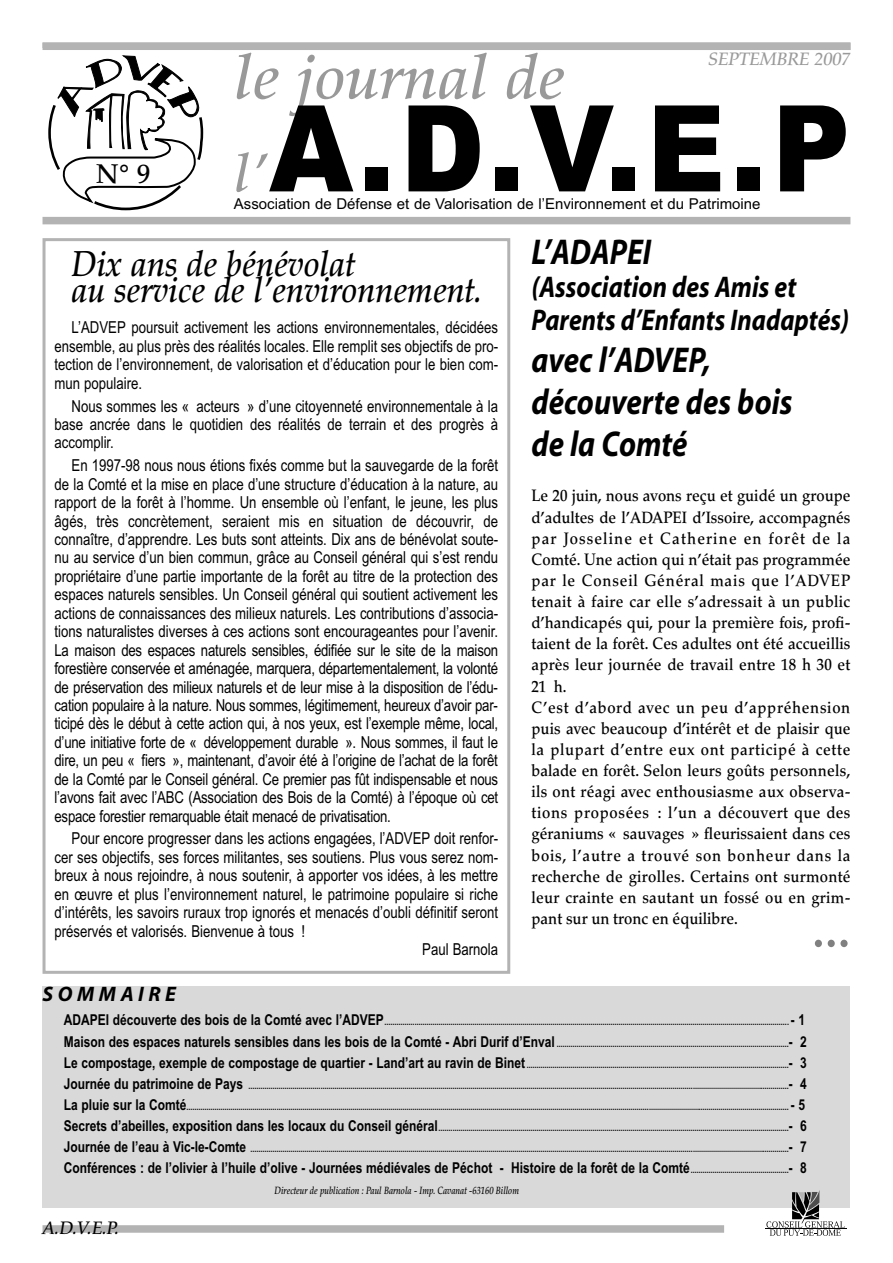
<style>
.page{position:relative;width:893px;height:1263px;background:#fff}
.page>*{position:absolute;margin:0;border:0;box-sizing:border-box;transform-origin:0 0}
.t1{font:900 120px "Arial";color:#000;scale:.9 1}
.t2{font:italic 500 63px "Palatino LT Std";color:#999}
.t3{font:500 54px "Palatino LT Std";color:#808080;scale:.95 1}
.t4{font:italic 500 54px "Palatino LT Std";color:#999}
.t5{font:italic 700 36px/42.2px "Myriad";color:#000;scale:.85 1}
.t6{font:italic 500 36px/25.5px "Palatino LT Std";color:#000;scale:.9 1}
.t7{font:italic 700 30px/33.2px "Myriad";color:#000;scale:.85 1}
.t8{font:500 27px "Palatino LT Std";color:#000}
.t9{font:italic 700 21px "Myriad";letter-spacing:.215em;color:#000}
.t10{font:italic 500 18px "Palatino LT Std";color:#999}
.t11{font:italic 500 18px "Palatino LT Std";color:#000}
.t12{font:16.5px/18.5px "Arial";color:#000;text-align:justify;scale:.8 1}
.t13{font:500 16.5px/21.1px "Palatino LT Std";letter-spacing:.01em;color:#000;scale:.9 1}
.t14{font:700 15px "Arial";color:#000;scale:.8 1}
.t15{font:15px "Arial";color:#000}
.t16{font:italic 500 10.5px "Palatino LT Std";color:#000;scale:.8 1}
.t17{font:700 9px "Arial";color:#000;scale:.8 1}
.s1{font-size:15px}
.s2{font-size:9px}
</style>
<div class="page">
<div style="left:43px;top:1225px;width:681px;height:8px;background:#b3b3b3"></div>
<svg style="left:48px;top:55px;width:156px;height:156px"></svg>
<div style="left:43px;top:217px;width:807px;height:7px;background:#b3b3b3"></div>
<div style="left:43px;top:43px;width:807px;height:7px;background:#b3b3b3"></div>
<div style="left:43px;top:238px;width:467px;height:736px;border:3px solid #b3b3b3"></div>
<div style="left:43px;top:986px;width:807px;height:222px;background:#d9d9d9"></div>
<hr style="left:765px;top:1228px;width:81px;height:1px;background:#000">
<svg style="left:766px;top:1190px;width:79px;height:46px"></svg>
<h3 class="t8" style="left:96px;top:163px;width:56px">N° 9</h3>
<h2 class="t2" style="left:234px;top:52px;width:332px">le journal de</h2>
<p class="t10" style="left:708px;top:52px;width:144px">SEPTEMBRE 2007</p>
<h1 class="t1" style="left:269px;top:80px;width:647px">A.D.V.E.P</h1>
<h3 class="t4" style="left:234px;top:152px;width:35px">l’</h3>
<p class="t15" style="left:234px;top:195px;width:528px">Association de Défense et de Valorisation de l’Environnement et du Patrimoine</p>
<h3 class="t6" style="left:72px;top:255px;width:458px">Dix ans de bénévolat<br>au service de l’environnement.</h3>
<p class="t12" style="left:55px;top:319px;width:556px;text-indent:17px">L’ADVEP poursuit activement les actions environnementales, décidées ensemble, au plus près des réalités locales. Elle remplit ses objectifs de pro&shy;tection de l’environnement, de valorisation et d’éducation pour le bien com&shy;mun populaire.</p>
<p class="t12" style="left:55px;top:397px;width:556px;text-indent:17px">Nous sommes les « acteurs » d’une citoyenneté environnementale à la base ancrée dans le quotidien des réalités de terrain et des progrès à accomplir.</p>
<p class="t12" style="left:55px;top:456px;width:556px;text-indent:17px">En 1997-98 nous nous étions fixés comme but la sauvegarde de la forêt de la Comté et la mise en place d’une structure d’éducation à la nature, au rapport de la forêt à l’homme. Un ensemble où l’enfant, le jeune, les plus âgés, très concrètement, seraient mis en situation de découvrir, de connaître, d’apprendre. Les buts sont atteints. Dix ans de bénévolat soute&shy;nu au service d’un bien commun, grâce au Conseil général qui s’est rendu propriétaire d’une partie importante de la forêt au titre de la protection des espaces naturels sensibles. Un Conseil général qui soutient activement les actions de connaissances des milieux naturels. Les contributions d’associa&shy;tions naturalistes diverses à ces actions sont encourageantes pour l’avenir.<br>La maison des espaces naturels sensibles, édifiée sur le site de la maison forestière conservée et aménagée, marquera, départementalement, la volonté de préservation des milieux naturels et de leur mise à la disposition de l’édu&shy;cation populaire à la nature. Nous sommes, légitimement, heureux d’avoir par&shy;ticipé dès le début à cette action qui, à nos yeux, est l’exemple même, local, d’une initiative forte de « développement durable ». Nous sommes, il faut le dire, un peu « fiers », maintenant, d’avoir été à l’origine de l’achat de la forêt de la Comté par le Conseil général. Ce premier pas fût indispensable et nous l’avons fait avec l’ABC (Association des Bois de la Comté) à l’époque où cet espace forestier remarquable était menacé de privatisation.</p>
<p class="t12" style="left:72px;top:829px;width:535px">Pour encore progresser dans les actions engagées, l’ADVEP doit renfor-</p>
<p class="t12" style="left:55px;top:848px;width:556px">cer ses objectifs, ses forces militantes, ses soutiens. Plus vous serez nom-</p>
<p class="t12" style="left:55px;top:866px;width:556px">breux à nous rejoindre, à nous soutenir, à apporter vos idées, à les mettre</p>
<p class="t12" style="left:55px;top:885px;width:556px">en œuvre et plus l’environnement naturel, le patrimoine populaire si riche</p>
<p class="t12" style="left:55px;top:903px;width:556px">d’intérêts, les savoirs ruraux trop ignorés et menacés d’oubli définitif seront</p>
<p class="t12" style="left:55px;top:922px;width:315px">préservés et valorisés. Bienvenue à tous !</p>
<p class="t12" style="left:422px;top:940px;width:96px">Paul Barnola</p>
<h3 class="t5" style="left:531px;top:234px;width:142px">L’ADAPEI</h3>
<h3 class="t7" style="left:531px;top:273px;width:375px">(Association des Amis et<br>Parents d’Enfants Inadaptés)</h3>
<h3 class="t5" style="left:531px;top:343px;width:309px">avec l’ADVEP, découverte des bois de la Comté</h3>
<p class="t13" style="left:531px;top:487px;width:356px">Le 20 juin, nous avons reçu et guidé un groupe d’adultes de l’ADAPEI d’Issoire, accompagnés par Josseline et Catherine en forêt de la Comté. Une action qui n’était pas programmée par le Conseil Général mais que l’ADVEP tenait à faire car elle s’adressait à un public d’handicapés qui, pour la première fois, profi&shy;taient de la forêt. Ces adultes ont été accueillis après leur journée de travail entre 18 h 30 et 21 h.<br>C’est d’abord avec un peu d’appréhension puis avec beaucoup d’intérêt et de plaisir que la plupart d’entre eux ont participé à cette balade en forêt. Selon leurs goûts personnels, ils ont réagi avec enthousiasme aux observa&shy;tions proposées : l’un a découvert que des géraniums « sauvages » fleurissaient dans ces bois, l’autre a trouvé son bonheur dans la recherche de girolles. Certains ont surmonté leur crainte en sautant un fossé ou en grim&shy;pant sur un tronc en équilibre.</p>
<h3 class="t3" style="left:812px;top:907px;width:42px">...</h3>
<p class="t9" style="left:43px;top:986px;width:135px">SOMMAIRE</p>
<p class="t17" style="left:64px;top:1017px;width:928px"><span class="s1">ADAPEI découverte des bois de la Comté avec l’ADVEP</span>.......................................................................................................................................................................................................... <span class="s1">- 1</span></p>
<p class="t17" style="left:64px;top:1038px;width:930px"><span class="s1">Maison des espaces naturels sensibles dans les bois de la Comté - Abri Durif d’Enval</span> ....................................................................................................................<span class="s1">- 2</span></p>
<p class="t17" style="left:64px;top:1059px;width:930px"><span class="s1">Le compostage, exemple de compostage de quartier - Land’art au ravin de Binet</span> ...................................................................................................................................<span class="s1">- 3</span></p>
<p class="t17" style="left:64px;top:1080px;width:930px"><span class="s1">Journée du patrimoine de Pays</span> ..............................................................................................................................................................................................................................................................................<span class="s1">- 4</span></p>
<p class="t17" style="left:64px;top:1101px;width:928px"><span class="s1">La pluie sur la Comté</span>............................................................................................................................................................................................................................................................................................................. <span class="s1">- 5</span></p>
<p class="t17" style="left:64px;top:1122px;width:930px"><span class="s1">Secrets d’abeilles, exposition dans les locaux du Conseil général</span>...............................................................................................................................................................................<span class="s1">- 6</span></p>
<p class="t17" style="left:64px;top:1143px;width:930px"><span class="s1">Journée de l’eau à Vic-le-Comte</span> .............................................................................................................................................................................................................................................................................<span class="s1">- 7</span></p>
<p class="t14" style="left:64px;top:1158px;width:930px">Conférences : de l’olivier à l’huile d’olive - Journées médiévales de Péchot - Histoire de la forêt de la Comté<span class="s2">.................................................</span>- 8</p>
<p class="t16" style="left:275px;top:1186px;width:307px">Directeur de publication : Paul Barnola - Imp. Cavanat -63160 Billom</p>
<p class="t11" style="left:43px;top:1220px;width:78px">A.D.V.E.P.</p>
</div>
